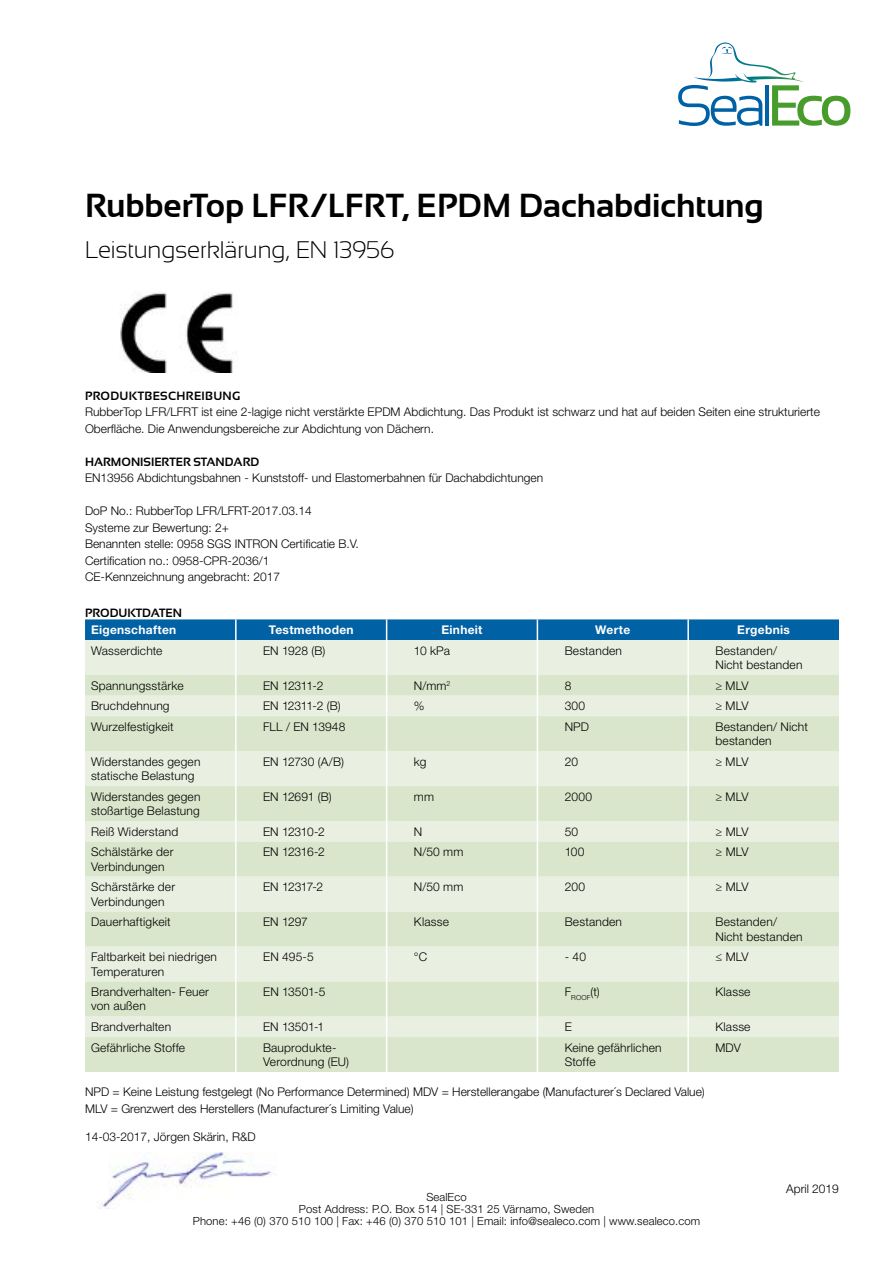
<style>
.page{position:relative;width:893px;height:1263px;background:#fff}
.page>*{position:absolute;margin:0;border:0;box-sizing:border-box;transform-origin:0 0}
.t1{font:700 33.3px "Sansation";letter-spacing:-.005em;color:#000}
.t2{font:300 24px "Sansation";letter-spacing:-.005em;color:#000}
.t3{font:300 12px/14.4px "Helvetica Neue LT Std";color:#000}
.t4{font:700 12px "Helvetica Neue LT Std";letter-spacing:.025em;color:#fff}
.t5{font:700 12px "Sansation";color:#000}
.t6{font:700 12px "Sansation";letter-spacing:.025em;color:#000}
.t7{font:300 11.25px/12px "Helvetica Neue LT Std";letter-spacing:.01em;color:#000;text-align:center}
</style>
<div class="page">
<svg style="left:678px;top:43px;width:172px;height:83px"></svg>
<img style="left:120px;top:293px;width:116px;height:79px">
<div style="left:85px;top:640px;width:754px;height:35px;background:#e9f0e1"></div>
<svg style="left:85px;top:675px;width:754px;height:397px;background:#e0ead5"></svg>
<hr style="left:235px;top:640px;width:2px;height:35px;background:#fff">
<hr style="left:386px;top:640px;width:1px;height:35px;background:#fff">
<hr style="left:537px;top:640px;width:1px;height:35px;background:#fff">
<hr style="left:687px;top:640px;width:2px;height:35px;background:#fff">
<hr style="left:235px;top:675px;width:2px;height:20px;background:#fff">
<hr style="left:687px;top:675px;width:2px;height:20px;background:#fff">
<hr style="left:235px;top:695px;width:2px;height:21px;background:#fff">
<svg style="left:386px;top:675px;width:1px;height:41px"></svg>
<svg style="left:537px;top:675px;width:1px;height:41px"></svg>
<hr style="left:687px;top:695px;width:2px;height:21px;background:#fff">
<hr style="left:235px;top:716px;width:2px;height:35px;background:#fff">
<hr style="left:386px;top:716px;width:1px;height:35px;background:#fff">
<hr style="left:537px;top:716px;width:1px;height:35px;background:#fff">
<hr style="left:687px;top:716px;width:2px;height:35px;background:#fff">
<hr style="left:235px;top:751px;width:2px;height:35px;background:#fff">
<hr style="left:386px;top:751px;width:1px;height:35px;background:#fff">
<hr style="left:537px;top:751px;width:1px;height:35px;background:#fff">
<hr style="left:687px;top:751px;width:2px;height:35px;background:#fff">
<hr style="left:235px;top:786px;width:2px;height:35px;background:#fff">
<hr style="left:386px;top:786px;width:1px;height:35px;background:#fff">
<hr style="left:537px;top:786px;width:1px;height:35px;background:#fff">
<hr style="left:687px;top:786px;width:2px;height:35px;background:#fff">
<hr style="left:235px;top:821px;width:2px;height:21px;background:#fff">
<svg style="left:386px;top:821px;width:1px;height:21px"></svg>
<svg style="left:537px;top:821px;width:1px;height:21px"></svg>
<hr style="left:687px;top:821px;width:2px;height:21px;background:#fff">
<hr style="left:235px;top:842px;width:2px;height:34px;background:#fff">
<hr style="left:386px;top:842px;width:1px;height:34px;background:#fff">
<hr style="left:537px;top:842px;width:1px;height:34px;background:#fff">
<hr style="left:687px;top:842px;width:2px;height:34px;background:#fff">
<hr style="left:235px;top:876px;width:2px;height:35px;background:#fff">
<hr style="left:386px;top:876px;width:1px;height:35px;background:#fff">
<hr style="left:537px;top:876px;width:1px;height:35px;background:#fff">
<hr style="left:687px;top:876px;width:2px;height:35px;background:#fff">
<hr style="left:235px;top:911px;width:2px;height:35px;background:#fff">
<hr style="left:386px;top:911px;width:1px;height:35px;background:#fff">
<hr style="left:537px;top:911px;width:1px;height:35px;background:#fff">
<hr style="left:687px;top:911px;width:2px;height:35px;background:#fff">
<hr style="left:235px;top:946px;width:2px;height:35px;background:#fff">
<hr style="left:386px;top:946px;width:1px;height:35px;background:#fff">
<hr style="left:537px;top:946px;width:1px;height:35px;background:#fff">
<hr style="left:687px;top:946px;width:2px;height:35px;background:#fff">
<hr style="left:235px;top:981px;width:2px;height:35px;background:#fff">
<hr style="left:386px;top:981px;width:1px;height:35px;background:#fff">
<hr style="left:537px;top:981px;width:1px;height:35px;background:#fff">
<hr style="left:687px;top:981px;width:2px;height:35px;background:#fff">
<hr style="left:235px;top:1016px;width:2px;height:21px;background:#fff">
<svg style="left:386px;top:1016px;width:1px;height:21px"></svg>
<svg style="left:537px;top:1016px;width:1px;height:21px"></svg>
<hr style="left:687px;top:1016px;width:2px;height:21px;background:#fff">
<hr style="left:235px;top:1037px;width:2px;height:35px;background:#fff">
<hr style="left:386px;top:1037px;width:1px;height:35px;background:#fff">
<hr style="left:537px;top:1037px;width:1px;height:35px;background:#fff">
<hr style="left:687px;top:1037px;width:2px;height:35px;background:#fff">
<div style="left:85px;top:619px;width:754px;height:21px;background:#0061a4"></div>
<hr style="left:687px;top:619px;width:2px;height:21px;background:#fff">
<img style="left:97px;top:1153px;width:178px;height:56px">
<h1 class="t1" style="left:85px;top:187px;width:680px">RubberTop LFR/LFRT, EPDM Dachabdichtung</h1>
<h2 class="t2" style="left:85px;top:237px;width:311px">Leistungserklärung, EN 13956</h2>
<p class="t6" style="left:85px;top:389px;width:157px">PRODUKTBESCHREIBUNG</p>
<p class="t3" style="left:85px;top:403px;width:736px;line-height:16.5px">RubberTop LFR/LFRT ist eine 2-lagige nicht verstärkte EPDM Abdichtung. Das Produkt ist schwarz und hat auf beiden Seiten eine strukturierte<br>Oberfläche. Die Anwendungsbereiche zur Abdichtung von Dächern.</p>
<p class="t5" style="left:85px;top:455px;width:176px">HARMONISIERTER STANDARD</p>
<p class="t3" style="left:85px;top:470px;width:460px">EN13956 Abdichtungsbahnen - Kunststoff- und Elastomerbahnen für Dachabdichtungen</p>
<p class="t3" style="left:85px;top:502px;width:275px;line-height:16.5px">DoP No.: RubberTop LFR/LFRT-2017.03.14<br>Systeme zur Bewertung: 2+<br>Benannten stelle: 0958 SGS INTRON Certificatie B.V.<br>Certification no.: 0958-CPR-2036/1<br>CE-Kennzeichnung angebracht: 2017</p>
<p class="t5" style="left:85px;top:606px;width:98px">PRODUKTDATEN</p>
<p class="t4" style="left:91px;top:622px;width:87px">Eigenschaften</p>
<p class="t4" style="left:269px;top:622px;width:86px">Testmethoden</p>
<p class="t4" style="left:441px;top:622px;width:42px">Einheit</p>
<p class="t4" style="left:595px;top:622px;width:37px">Werte</p>
<p class="t4" style="left:737px;top:622px;width:54px">Ergebnis</p>
<p class="t3" style="left:91px;top:643px;width:73px">Wasserdichte</p>
<p class="t3" style="left:263px;top:643px;width:64px">EN 1928 (B)</p>
<p class="t3" style="left:414px;top:643px;width:38px">10 kPa</p>
<p class="t3" style="left:565px;top:643px;width:59px">Bestanden</p>
<p class="t3" style="left:715px;top:643px;width:89px">Bestanden/<br>Nicht bestanden</p>
<p class="t3" style="left:91px;top:678px;width:94px">Spannungsstärke</p>
<p class="t3" style="left:263px;top:678px;width:62px">EN 12311-2</p>
<p class="t3" style="left:414px;top:678px;width:38px">N/mm<sup>2</sup></p>
<p class="t3" style="left:565px;top:678px;width:8px">8</p>
<p class="t3" style="left:715px;top:678px;width:35px">≥ MLV</p>
<p class="t3" style="left:91px;top:698px;width:80px">Bruchdehnung</p>
<p class="t3" style="left:263px;top:698px;width:79px">EN 12311-2 (B)</p>
<p class="t3" style="left:414px;top:698px;width:12px">%</p>
<p class="t3" style="left:565px;top:698px;width:22px">300</p>
<p class="t3" style="left:715px;top:698px;width:35px">≥ MLV</p>
<p class="t3" style="left:91px;top:719px;width:84px">Wurzelfestigkeit</p>
<p class="t3" style="left:263px;top:719px;width:84px">FLL / EN 13948</p>
<p class="t3" style="left:565px;top:719px;width:26px">NPD</p>
<p class="t3" style="left:715px;top:719px;width:94px">Bestanden/ Nicht bestanden</p>
<p class="t3" style="left:91px;top:754px;width:111px">Widerstandes gegen statische Belastung</p>
<p class="t3" style="left:263px;top:754px;width:82px">EN 12730 (A/B)</p>
<p class="t3" style="left:414px;top:754px;width:14px">kg</p>
<p class="t3" style="left:565px;top:754px;width:15px">20</p>
<p class="t3" style="left:715px;top:754px;width:35px">≥ MLV</p>
<p class="t3" style="left:91px;top:789px;width:111px">Widerstandes gegen stoßartige Belastung</p>
<p class="t3" style="left:263px;top:789px;width:70px">EN 12691 (B)</p>
<p class="t3" style="left:414px;top:789px;width:22px">mm</p>
<p class="t3" style="left:565px;top:789px;width:29px">2000</p>
<p class="t3" style="left:715px;top:789px;width:35px">≥ MLV</p>
<p class="t3" style="left:91px;top:824px;width:89px">Reiß Widerstand</p>
<p class="t3" style="left:263px;top:824px;width:63px">EN 12310-2</p>
<p class="t3" style="left:414px;top:824px;width:10px">N</p>
<p class="t3" style="left:565px;top:824px;width:15px">50</p>
<p class="t3" style="left:715px;top:824px;width:35px">≥ MLV</p>
<p class="t3" style="left:91px;top:844px;width:84px">Schälstärke der<br>Verbindungen</p>
<p class="t3" style="left:263px;top:844px;width:63px">EN 12316-2</p>
<p class="t3" style="left:414px;top:844px;width:51px">N/50 mm</p>
<p class="t3" style="left:565px;top:844px;width:21px">100</p>
<p class="t3" style="left:715px;top:844px;width:35px">≥ MLV</p>
<p class="t3" style="left:91px;top:879px;width:86px">Schärstärke der<br>Verbindungen</p>
<p class="t3" style="left:263px;top:879px;width:62px">EN 12317-2</p>
<p class="t3" style="left:414px;top:879px;width:51px">N/50 mm</p>
<p class="t3" style="left:565px;top:879px;width:22px">200</p>
<p class="t3" style="left:715px;top:879px;width:35px">≥ MLV</p>
<p class="t3" style="left:91px;top:914px;width:81px">Dauerhaftigkeit</p>
<p class="t3" style="left:263px;top:914px;width:46px">EN 1297</p>
<p class="t3" style="left:414px;top:914px;width:37px">Klasse</p>
<p class="t3" style="left:565px;top:914px;width:59px">Bestanden</p>
<p class="t3" style="left:715px;top:914px;width:89px">Bestanden/<br>Nicht bestanden</p>
<p class="t3" style="left:91px;top:949px;width:127px">Faltbarkeit bei niedrigen<br>Temperaturen</p>
<p class="t3" style="left:263px;top:949px;width:52px">EN 495-5</p>
<p class="t3" style="left:414px;top:949px;width:15px">°C</p>
<p class="t3" style="left:565px;top:949px;width:23px">- 40</p>
<p class="t3" style="left:715px;top:949px;width:35px">≤ MLV</p>
<p class="t3" style="left:91px;top:984px;width:119px">Brandverhalten- Feuer von außen</p>
<p class="t3" style="left:263px;top:984px;width:64px">EN 13501-5</p>
<p class="t3" style="left:565px;top:984px;width:37px">F<sub>ROOF</sub>(t)</p>
<p class="t3" style="left:715px;top:984px;width:37px">Klasse</p>
<p class="t3" style="left:91px;top:1019px;width:82px">Brandverhalten</p>
<p class="t3" style="left:263px;top:1019px;width:63px">EN 13501-1</p>
<p class="t3" style="left:565px;top:1019px;width:9px">E</p>
<p class="t3" style="left:715px;top:1019px;width:37px">Klasse</p>
<p class="t3" style="left:91px;top:1040px;width:96px">Gefährliche Stoffe</p>
<p class="t3" style="left:263px;top:1040px;width:88px">Bauprodukte-<br>Verordnung (EU)</p>
<p class="t3" style="left:565px;top:1040px;width:98px">Keine gefährlichen<br>Stoffe</p>
<p class="t3" style="left:715px;top:1040px;width:27px">MDV</p>
<p class="t3" style="left:85px;top:1084px;width:621px;line-height:16.2px">NPD = Keine Leistung festgelegt (No Performance Determined) MDV = Herstellerangabe (Manufacturer´s Declared Value)<br>MLV = Grenzwert des Herstellers (Manufacturer´s Limiting Value)</p>
<p class="t3" style="left:85px;top:1130px;width:172px">14-03-2017, Jörgen Skärin, R&amp;D</p>
<p class="t7" style="left:193px;top:1190px;width:509px">SealEco<br>Post Address: P.O. Box 514 | SE-331 25 Värnamo, Sweden<br>Phone: +46 (0) 370 510 100 | Fax: +46 (0) 370 510 101 | Email: info@sealeco.com | www.sealeco.com</p>
<p class="t3" style="left:786px;top:1181px;width:54px">April 2019</p>
</div>
